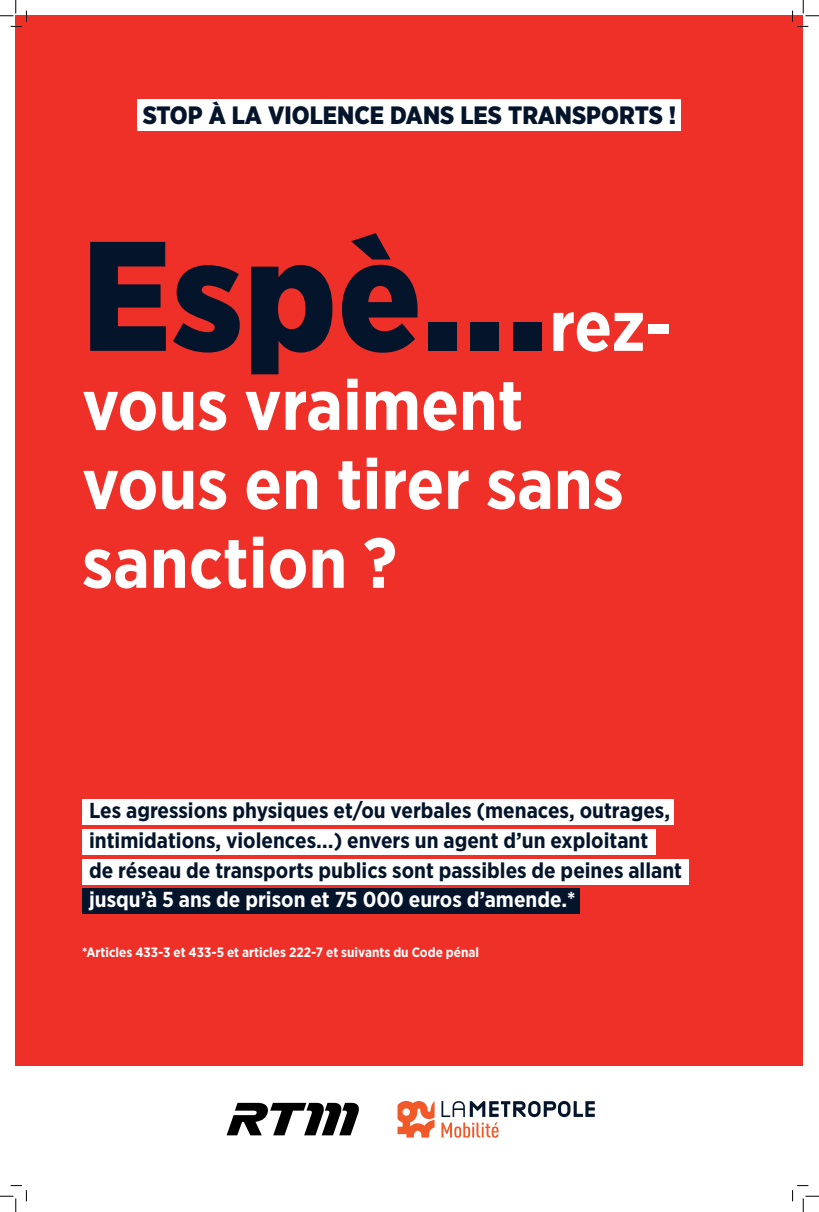
<style>
.page{position:relative;width:819px;height:1212px;background:#fff}
.page>*{position:absolute;margin:0;border:0;box-sizing:border-box;transform-origin:0 0}
.t1{font:900 155.55px "Gotham Narrow";color:#03142b}
.t2{font:700 70.8px/79px "Gotham Narrow";color:#fff}
.t3{font:900 25.12px "Gotham Narrow";color:#03142b}
.t4{font:700 21.6px/29.7px "Gotham Narrow";color:#03142b}
.t5{font:700 13.5px "Gotham Narrow";color:#fff}
.s1{font-weight:700;font-size:70.8px;color:#fff}
.s2{color:#fff}
</style>
<div class="page">
<div style="left:16px;top:16px;width:786px;height:1064px;background:#ef3028"></div>
<div style="left:82px;top:887px;width:497px;height:26px;background:#03142b"></div>
<div style="left:82px;top:859px;width:606px;height:25px;background:#fff"></div>
<div style="left:82px;top:829px;width:573px;height:25px;background:#fff"></div>
<div style="left:82px;top:799px;width:591px;height:26px;background:#fff"></div>
<div style="left:16px;top:1065px;width:786px;height:131px;background:#fff"></div>
<svg style="left:226px;top:1102px;width:133px;height:33px"></svg>
<svg style="left:397px;top:1101px;width:37px;height:36px"></svg>
<svg style="left:441px;top:1101px;width:153px;height:36px"></svg>
<div style="left:138px;top:100px;width:542px;height:31px;background:#fff"></div>
<svg style="left:0;top:0;width:27px;height:27px"></svg>
<svg style="left:0;top:1185px;width:27px;height:26px"></svg>
<svg style="left:791px;top:0;width:27px;height:27px"></svg>
<svg style="left:792px;top:1185px;width:26px;height:26px"></svg>
<p class="t3" style="left:143px;top:99px;width:535px">STOP À LA VIOLENCE DANS LES TRANSPORTS !</p>
<p class="t1" style="left:82px;top:193px;width:591px">Espè...<span class="s1">rez-</span></p>
<p class="t2" style="left:82px;top:365px;width:543px">vous vraiment vous en tirer sans sanction ?</p>
<p class="t4" style="left:89px;top:795px;width:594px">Les agressions physiques et/ou verbales (menaces, outrages, intimidations, violences…) envers un agent d’un exploitant<br>de réseau de transports publics sont passibles de peines allant <span class="s2">jusqu’à 5 ans de prison et 75 000 euros d’amende.*</span></p>
<p class="t5" style="left:82px;top:943px;width:398px">*Articles 433-3 et 433-5 et articles 222-7 et suivants du Code pénal</p>
</div>
